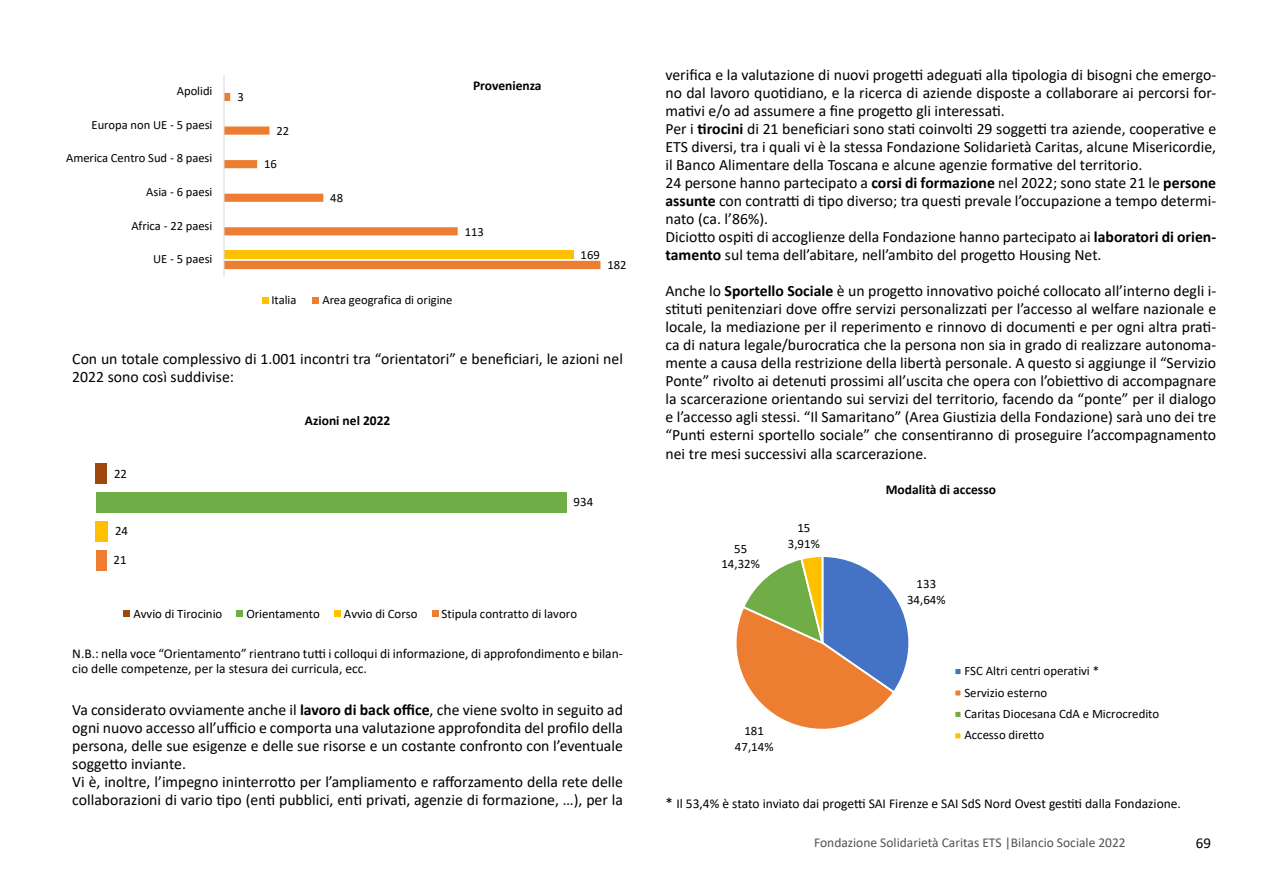
<style>
.page{position:relative;width:1263px;height:893px;background:#fff}
.page>*{position:absolute;margin:0;border:0;box-sizing:border-box;transform-origin:0 0}
.t1{font:15.75px/18px "Calibri";color:#000}
.t2{font:15px "Calibri";color:#000}
.t3{font:13.5px/15px "Calibri";color:#000}
.t4{font:13.5px "Calibri";color:#515254}
.t5{font:700 13.5px "Calibri";color:#000}
.t6{font:12.9px/15.6px "Calibri";color:#000;text-align:center}
.t7{font:12.6px "Calibri";color:#000}
.s1{font-weight:700}
.s2{font-size:15px}
</style>
<div class="page">
<div style="left:96px;top:550px;width:10px;height:20px;background:#ed7d31"></div>
<div style="left:96px;top:521px;width:12px;height:20px;background:#ffc000"></div>
<div style="left:96px;top:492px;width:470px;height:20px;background:#70ad47"></div>
<div style="left:96px;top:463px;width:11px;height:21px;background:#9e480e"></div>
<div style="left:123px;top:610px;width:7px;height:7px;background:#9e480e"></div>
<div style="left:236px;top:610px;width:7px;height:7px;background:#70ad47"></div>
<div style="left:334px;top:610px;width:7px;height:7px;background:#ffc000"></div>
<div style="left:432px;top:610px;width:7px;height:7px;background:#ed7d31"></div>
<svg style="left:225px;top:93px;width:375px;height:176px"></svg>
<div style="left:224px;top:250px;width:350px;height:9px;background:#ffc000"></div>
<hr style="left:224px;top:75px;width:1px;height:202px;background:#d9d9d9">
<div style="left:262px;top:297px;width:6px;height:7px;background:#ffc000"></div>
<div style="left:312px;top:297px;width:7px;height:7px;background:#ed7d31"></div>
<svg style="left:736px;top:557px;width:173px;height:172px"></svg>
<div style="left:953px;top:667px;width:9px;height:9px;background:#4472c4;border:2px solid #fff"></div>
<div style="left:953px;top:688px;width:9px;height:9px;background:#ed7d31;border:2px solid #fff"></div>
<div style="left:954px;top:711px;width:7px;height:7px;background:#70ad47"></div>
<div style="left:953px;top:710px;width:9px;height:9px;border:2px solid #fff"></div>
<div style="left:954px;top:732px;width:7px;height:7px;background:#ffc000"></div>
<div style="left:953px;top:731px;width:9px;height:9px;border:2px solid #fff"></div>
<p class="t7" style="left:177px;top:82px;width:37px">Apolidi</p>
<p class="t7" style="left:92px;top:116px;width:122px">Europa non UE - 5 paesi</p>
<p class="t7" style="left:66px;top:149px;width:148px">America Centro Sud - 8 paesi</p>
<p class="t7" style="left:146px;top:183px;width:68px">Asia - 6 paesi</p>
<p class="t7" style="left:131px;top:217px;width:83px">Africa - 22 paesi</p>
<p class="t7" style="left:153px;top:250px;width:61px">UE - 5 paesi</p>
<p class="t7" style="left:237px;top:88px;width:8px">3</p>
<p class="t7" style="left:276px;top:122px;width:14px">22</p>
<p class="t7" style="left:264px;top:155px;width:14px">16</p>
<p class="t7" style="left:330px;top:189px;width:14px">48</p>
<p class="t5" style="left:473px;top:76px;width:70px">Provenienza</p>
<p class="t7" style="left:465px;top:223px;width:21px">113</p>
<p class="t7" style="left:271px;top:291px;width:27px">Italia</p>
<p class="t7" style="left:322px;top:291px;width:131px">Area geografica di origine</p>
<p class="t7" style="left:581px;top:246px;width:21px">169</p>
<p class="t7" style="left:607px;top:256px;width:21px">182</p>
<p class="t1" style="left:72px;top:349px;width:552px">Con un totale complessivo di 1.001 incontri tra “orientatori” e beneficiari, le azioni nel<br>2022 sono così suddivise:</p>
<p class="t6" style="left:114px;top:465px;width:15px">22</p>
<p class="t6" style="left:115px;top:523px;width:15px">24</p>
<p class="t6" style="left:113px;top:552px;width:15px">21</p>
<p class="t5" style="left:305px;top:411px;width:87px">Azioni nel 2022</p>
<p class="t6" style="left:573px;top:494px;width:21px">934</p>
<p class="t6" style="left:133px;top:605px;width:90px">Avvio di Tirocinio</p>
<p class="t6" style="left:246px;top:605px;width:75px">Orientamento</p>
<p class="t6" style="left:344px;top:605px;width:75px">Avvio di Corso</p>
<p class="t6" style="left:442px;top:605px;width:137px">Stipula contratto di lavoro</p>
<p class="t3" style="left:72px;top:645px;width:552px">N.B.: nella voce “Orientamento” rientrano tutti i colloqui di informazione, di approfondimento e bilan&shy;cio delle competenze, per la stesura dei curricula, ecc.</p>
<p class="t1" style="left:72px;top:700px;width:552px">Va considerato ovviamente anche il <span class="s1">lavoro di back office</span>, che viene svolto in seguito ad ogni nuovo accesso all’ufficio e comporta una valutazione approfondita del profilo della persona, delle sue esigenze e delle sue risorse e un costante confronto con l’eventuale soggetto inviante.<br>Vi è, inoltre, l’impegno ininterrotto per l’ampliamento e rafforzamento della rete delle collaborazioni di vario tipo (enti pubblici, enti privati, agenzie di formazione, …), per la</p>
<p class="t1" style="left:665px;top:66px;width:552px">verifica e la valutazione di nuovi progetti adeguati alla tipologia di bisogni che emergo&shy;no dal lavoro quotidiano, e la ricerca di aziende disposte a collaborare ai percorsi for&shy;mativi e/o ad assumere a fine progetto gli interessati.<br>Per i <span class="s1">tirocini</span> di 21 beneficiari sono stati coinvolti 29 soggetti tra aziende, cooperative e ETS diversi, tra i quali vi è la stessa Fondazione Solidarietà Caritas, alcune Misericordie, il Banco Alimentare della Toscana e alcune agenzie formative del territorio.<br>24 persone hanno partecipato a <span class="s1">corsi di formazione</span> nel 2022; sono state 21 le <span class="s1">persone assunte</span> con contratti di tipo diverso; tra questi prevale l’occupazione a tempo determi&shy;nato (ca. l’86%).<br>Diciotto ospiti di accoglienze della Fondazione hanno partecipato ai <span class="s1">laboratori di orien&shy;tamento</span> sul tema dell’abitare, nell’ambito del progetto Housing Net.</p>
<p class="t1" style="left:665px;top:282px;width:552px;text-align:justify">Anche lo <span class="s1">Sportello Sociale</span> è un progetto innovativo poiché collocato all’interno degli i&shy;stituti penitenziari dove offre servizi personalizzati per l’accesso al welfare nazionale e locale, la mediazione per il reperimento e rinnovo di documenti e per ogni altra prati&shy;ca di natura legale/burocratica che la persona non sia in grado di realizzare autonoma&shy;mente a causa della restrizione della libertà personale. A questo si aggiunge il “Servizio Ponte” rivolto ai detenuti prossimi all’uscita che opera con l’obiettivo di accompagnare la scarcerazione orientando sui servizi del territorio, facendo da “ponte” per il dialogo e l’accesso agli stessi. “Il Samaritano” (Area Giustizia della Fondazione) sarà uno dei tre “Punti esterni sportello sociale” che consentiranno di proseguire l’accompagnamento nei tre mesi successivi alla scarcerazione.</p>
<p class="t6" style="left:721px;top:540px;width:40px">55<br>14,32%</p>
<p class="t6" style="left:788px;top:520px;width:34px">15<br>3,91%</p>
<p class="t6" style="left:735px;top:723px;width:40px">181<br>47,14%</p>
<p class="t5" style="left:886px;top:480px;width:112px">Modalità di accesso</p>
<p class="t6" style="left:907px;top:576px;width:40px">133<br>34,64%</p>
<p class="t6" style="left:964px;top:660px;width:196px;line-height:21.5px;text-align:left">FSC Altri centri operativi *<br>Servizio esterno<br>Caritas Diocesana CdA e Microcredito<br>Accesso diretto</p>
<p class="t3" style="left:665px;top:795px;width:517px"><span class="s2">*</span> Il 53,4% è stato inviato dai progetti SAI Firenze e SAI SdS Nord Ovest gestiti dalla Fondazione.</p>
<p class="t4" style="left:814px;top:833px;width:313px">Fondazione Solidarietà Caritas ETS |Bilancio Sociale 2022</p>
<p class="t2" style="left:1196px;top:832px;width:17px">69</p>
</div>
